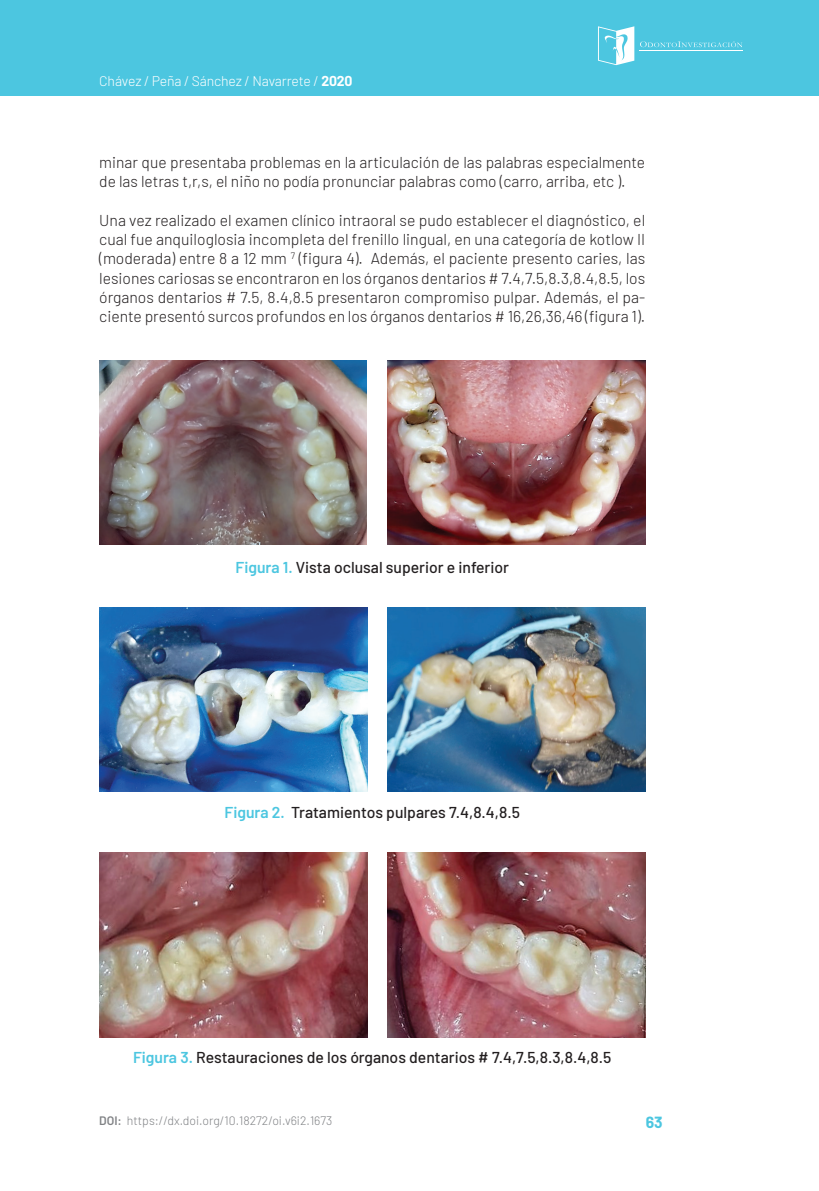
<style>
.page{position:relative;width:819px;height:1191px;background:#fff}
.page>*{position:absolute;margin:0;border:0;box-sizing:border-box;transform-origin:0 0}
.t1{font:300 15.75px/19.2px "Barlow";color:#231f20}
.t2{font:500 15.75px "Barlow";color:#231f20}
.t3{font:700 15.75px "Barlow";color:#4cc6e0}
.t4{font:300 14px "Barlow";letter-spacing:-.01em;color:#fff}
.t5{font:300 12.25px "Barlow";color:#808285}
.s1{font-weight:700}
.s2{font-weight:600;color:#4cc6e0}
.s3{font-weight:600}
</style>
<div class="page">
<div style="left:0;top:0;width:819px;height:96px;background:#4cc6e0"></div>
<svg style="left:640px;top:41px;width:102px;height:6px"></svg>
<hr style="left:639px;top:50px;width:104px;height:1px;background:#fff">
<svg style="left:598px;top:26px;width:36px;height:39px"></svg>
<img style="left:99px;top:361px;width:267px;height:183px">
<img style="left:387px;top:361px;width:258px;height:183px">
<img style="left:387px;top:607px;width:258px;height:184px">
<img style="left:99px;top:607px;width:268px;height:184px">
<img style="left:99px;top:852px;width:268px;height:185px">
<img style="left:387px;top:852px;width:258px;height:185px">
<p class="t4" style="left:99px;top:71px;width:255px">Chávez / Peña / Sánchez / Navarrete / <span class="s1">2020</span></p>
<p class="t1" style="left:99px;top:152px;width:547px">minar que presentaba problemas en la articulación de las palabras especialmente de las letras t,r,s, el niño no podía pronunciar palabras como (carro, arriba, etc ).</p>
<p class="t1" style="left:99px;top:209px;width:547px;text-align:justify">Una vez realizado el examen clínico intraoral se pudo establecer el diagnóstico, el cual fue anquiloglosia incompleta del frenillo lingual, en una categoría de kotlow II (moderada) entre 8 a 12 mm <sup>7</sup> (figura 4). Además, el paciente presento caries, las lesiones cariosas se encontraron en los órganos dentarios # 7.4,7.5,8.3,8.4,8.5, los órganos dentarios # 7.5, 8.4,8.5 presentaron compromiso pulpar. Además, el pa&shy;ciente presentó surcos profundos en los órganos dentarios # 16,26,36,46 (figura 1).</p>
<p class="t2" style="left:235px;top:555px;width:275px"><span class="s2">Figura 1.</span> Vista oclusal superior e inferior</p>
<p class="t2" style="left:224px;top:800px;width:297px"><span class="s2">Figura 2.</span> Tratamientos pulpares 7.4,8.4,8.5</p>
<p class="t2" style="left:133px;top:1045px;width:480px"><span class="s2">Figura 3.</span> Restauraciones de los órganos dentarios # 7.4,7.5,8.3,8.4,8.5</p>
<p class="t5" style="left:99px;top:1111px;width:235px"><span class="s3">DOI:</span> https://dx.doi.org/10.18272/oi.v6i2.1673</p>
<p class="t3" style="left:645px;top:1110px;width:18px">63</p>
</div>
